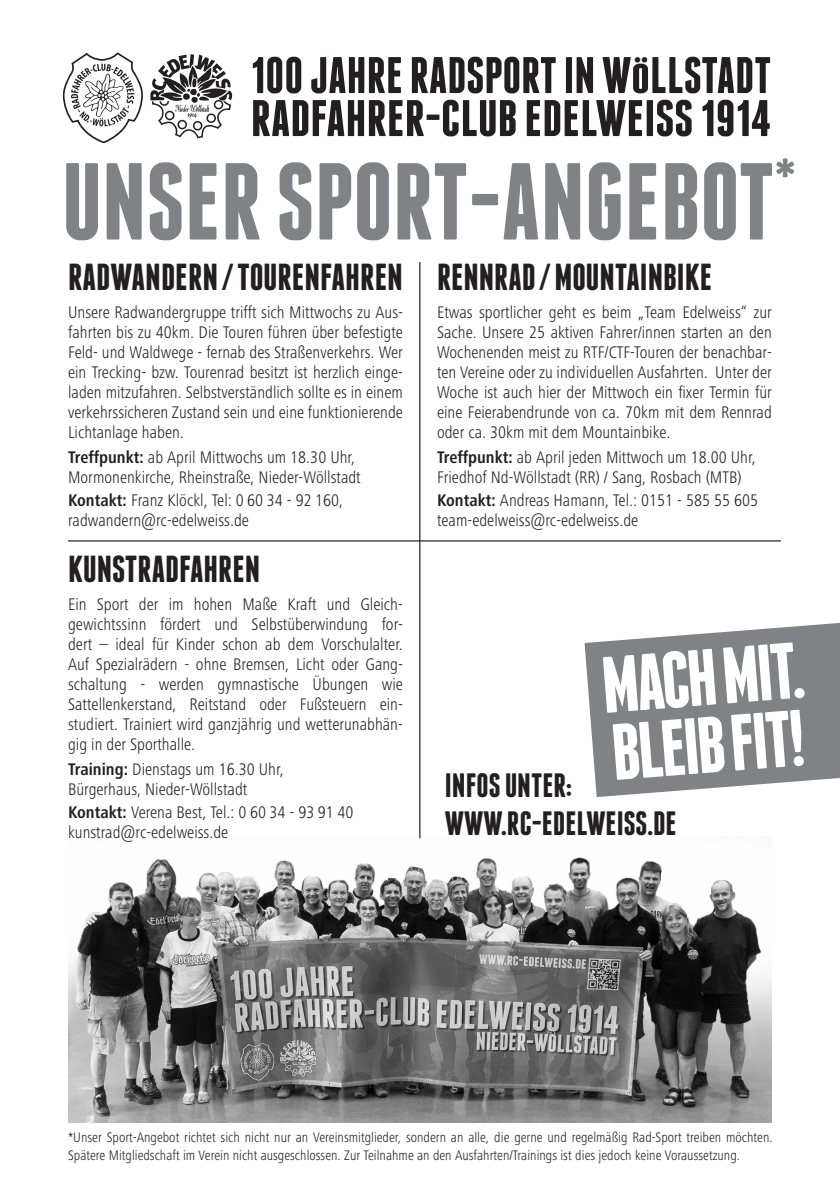
<style>
.page{position:relative;width:840px;height:1191px;background:#fff}
.page>*{position:absolute;margin:0;border:0;box-sizing:border-box;transform-origin:0 0}
.t1{font:700 109.2px "Franchise";color:#808285}
.t2{font:700 79.6px/67.4px "Franchise";color:#fff}
.t3{font:700 51.4px "Franchise";color:#231f20;scale:1.05 1}
.t4{font:700 51.4px "Franchise";color:#231f20}
.t5{font:48px "Minion Pro";color:#231f20}
.t6{font:700 37.6px "Franchise";color:#231f20}
.t7{font:700 33.8px/38.8px "Franchise";color:#231f20}
.t8{font:300 condensed 17.4px/20px "Frutiger Next Pro";color:#231f20}
.t9{font:300 condensed 14.2px/18px "Frutiger Next Pro";color:#231f20}
.s1{font-size:41.6px}
.s2{font-weight:700}
</style>
<div class="page">
<img style="left:68px;top:836px;width:703px;height:286px">
<svg style="left:150px;top:54px;width:82px;height:84px"></svg>
<svg style="left:63px;top:52px;width:80px;height:91px"></svg>
<hr style="left:68px;top:540px;width:712px;height:1px;background:#231f20">
<hr style="left:419px;top:262px;width:1px;height:576px;background:#231f20">
<svg style="left:584px;top:623px;width:255px;height:174px;fill:#808285"></svg>
<h3 class="t4" style="left:250px;top:51px;width:522px">100 JAHRE RADSPORT IN W<span class="s1">O</span>LLSTADT</h3>
<h3 class="t5" style="left:631px;top:14px;width:20px">..</h3>
<h3 class="t3" style="left:250px;top:94px;width:497px">RADFAHRER-CLUB EDELWEISS 1914</h3>
<h1 class="t1" style="left:62px;top:150px;width:734px">UNSER SPORT-ANGEBOT<sup>*</sup></h1>
<h3 class="t6" style="left:68px;top:259px;width:645px">RADWANDERN/TOURENFAHREN RENNRAD/MOUNTAINBIKE</h3>
<p class="t8" style="left:68px;top:302px;width:336px;text-align:justify">Unsere Radwandergruppe trifft sich Mittwochs zu Aus&shy;fahrten bis zu 40km. Die Touren führen über befestigte Feld- und Waldwege - fernab des Straßenverkehrs. Wer ein Trecking- bzw. Tourenrad besitzt ist herzlich einge&shy;laden mitzufahren. Selbstverständlich sollte es in einem verkehrssicheren Zustand sein und eine funktionierende Lichtanlage haben.</p>
<p class="t8" style="left:68px;top:447px;width:294px"><span class="s2">Treffpunkt:</span> ab April Mittwochs um 18.30 Uhr,<br>Mormonenkirche, Rheinstraße, Nieder-Wöllstadt</p>
<p class="t8" style="left:68px;top:490px;width:276px"><span class="s2">Kontakt:</span> Franz Klöckl, Tel: 0 60 34 - 92 160, radwandern@rc-edelweiss.de</p>
<h3 class="t6" style="left:68px;top:551px;width:193px">KUNSTRADFAHREN</h3>
<p class="t8" style="left:68px;top:594px;width:336px;text-align:justify">Ein Sport der im hohen Maße Kraft und Gleich&shy;gewichtssinn fördert und Selbstüberwindung for&shy;dert – ideal für Kinder schon ab dem Vorschulalter.<br>Auf Spezialrädern - ohne Bremsen, Licht oder Gang&shy;schaltung - werden gymnastische Übungen wie Sattellenkerstand, Reitstand oder Fußsteuern ein&shy;studiert. Trainiert wird ganzjährig und wetterunabhän&shy;gig in der Sporthalle.</p>
<p class="t8" style="left:68px;top:759px;width:217px"><span class="s2">Training:</span> Dienstags um 16.30 Uhr,<br>Bürgerhaus, Nieder-Wöllstadt</p>
<p class="t8" style="left:68px;top:802px;width:287px"><span class="s2">Kontakt:</span> Verena Best, Tel.: 0 60 34 - 93 91 40 kunstrad@rc-edelweiss.de</p>
<p class="t8" style="left:437px;top:302px;width:336px;text-align:justify">Etwas sportlicher geht es beim „Team Edelweiss“ zur Sache. Unsere 25 aktiven Fahrer/innen starten an den Wochenenden meist zu RTF/CTF-Touren der benachbar&shy;ten Vereine oder zu individuellen Ausfahrten. Unter der Woche ist auch hier der Mittwoch ein fixer Termin für eine Feierabendrunde von ca. 70km mit dem Rennrad oder ca. 30km mit dem Mountainbike.</p>
<p class="t8" style="left:437px;top:447px;width:320px"><span class="s2">Treffpunkt:</span> ab April jeden Mittwoch um 18.00 Uhr,<br>Friedhof Nd-Wöllstadt (RR) / Sang, Rosbach (MTB)</p>
<p class="t8" style="left:437px;top:490px;width:322px"><span class="s2">Kontakt:</span> Andreas Hamann, Tel.: 0151 - 585 55 605 team-edelweiss@rc-edelweiss.de</p>
<h2 class="t2" style="left:598px;top:652px;width:205px;rotate:-5deg">MACH MIT.<br>BLEIB FIT!</h2>
<h3 class="t7" style="left:444px;top:765px;width:233px">INFOS UNTER:<br>WWW.RC-EDELWEISS.DE</h3>
<p class="t9" style="left:68px;top:1128px;width:705px">*Unser Sport-Angebot richtet sich nicht nur an Vereinsmitglieder, sondern an alle, die gerne und regelmäßig Rad-Sport treiben möchten.<br>Spätere Mitgliedschaft im Verein nicht ausgeschlossen. Zur Teilnahme an den Ausfahrten/Trainings ist dies jedoch keine Voraussetzung.</p>
</div>
